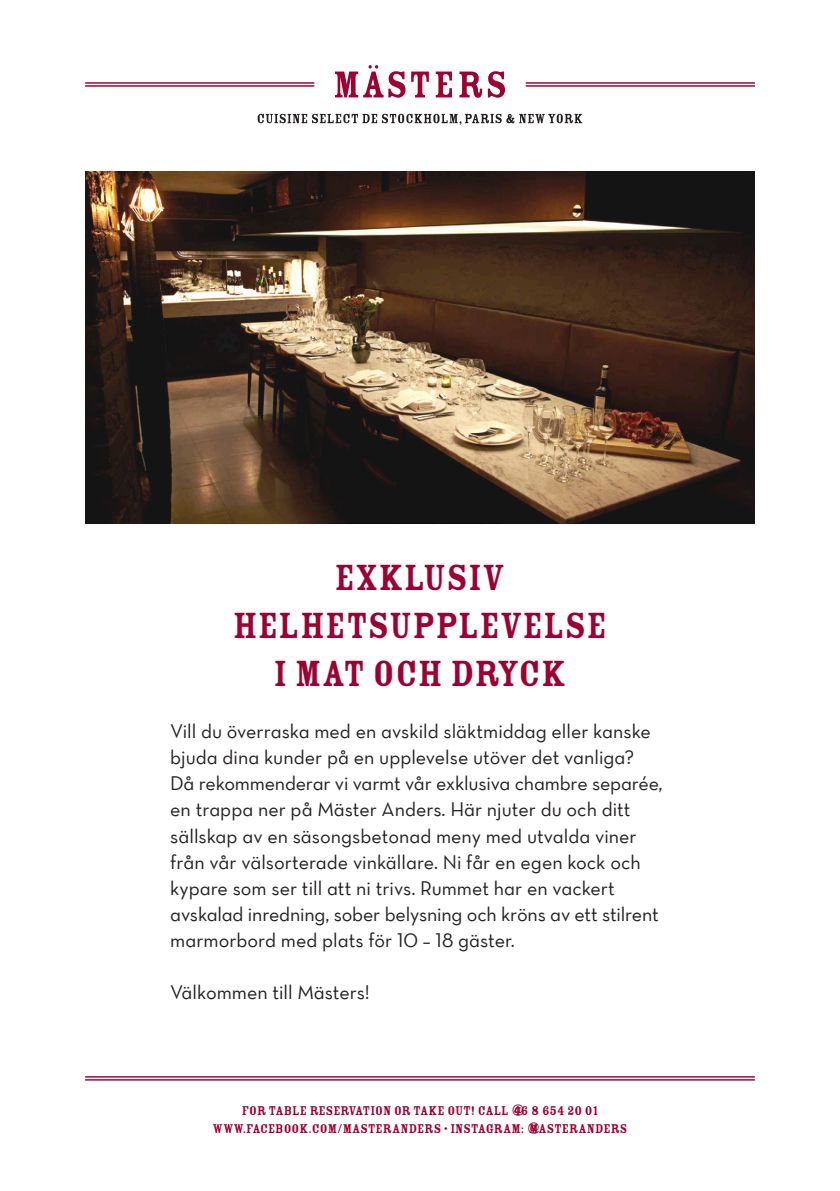
<style>
.page{position:relative;width:840px;height:1191px;background:#fff}
.page>*{position:absolute;margin:0;border:0;box-sizing:border-box;transform-origin:0 0}
.Meny_Rubrik{font:40px "Rosewood Fill";color:#9e0131}
.Baksida_Text{font:20px/26px "Neutra Text Book Alt";color:#231f20}
.t1{font:14px "Rosewood Fill";color:#9e0131}
</style>
<div class="page">
<svg style="left:335px;top:65px;width:70px;height:33px"></svg>
<svg style="left:411px;top:72px;width:17px;height:25px"></svg>
<svg style="left:435px;top:72px;width:16px;height:25px"></svg>
<svg style="left:459px;top:71px;width:45px;height:27px"></svg>
<svg style="left:257px;top:114px;width:325px;height:11px"></svg>
<img style="left:85px;top:171px;width:669px;height:352px">
<hr style="left:85px;top:1076px;width:669px;height:1px;background:#9e0131">
<hr style="left:85px;top:1079px;width:669px;height:1px;background:#9e0131">
<hr style="left:525px;top:82px;width:229px;height:2px;background:#9e0131">
<hr style="left:525px;top:85px;width:229px;height:2px;background:#9e0131">
<hr style="left:85px;top:82px;width:229px;height:2px;background:#9e0131">
<hr style="left:85px;top:85px;width:229px;height:2px;background:#9e0131">
<p class="Meny_Rubrik" style="left:334px;top:556px;width:172px">EXKLUSIV</p>
<p class="Meny_Rubrik" style="left:232px;top:604px;width:376px">HELHETSUPPLEVELSE</p>
<p class="Meny_Rubrik" style="left:273px;top:652px;width:294px">I MAT OCH DRYCK</p>
<p class="Baksida_Text" style="left:170px;top:718px;width:493px">Vill du överraska med en avskild släktmiddag eller kanske bjuda dina kunder på en upplevelse utöver det vanliga?<br>Då rekommenderar vi varmt vår exklusiva chambre separée, en trappa ner på Mäster Anders. Här njuter du och ditt sällskap av en säsongsbetonad meny med utvalda viner från vår välsorterade vinkällare. Ni får en egen kock och kypare som ser till att ni trivs. Rummet har en vackert avskalad inredning, sober belysning och kröns av ett stilrent marmorbord med plats för 10 – 18 gäster.</p>
<p class="Baksida_Text" style="left:170px;top:978px;width:201px">Välkommen till Mästers!</p>
<p class="t1" style="left:241px;top:1103px;width:358px">FOR TABLE RESERVATION OR TAKE OUT! CALL 46 8 654 20 01</p>
<p class="t1" style="left:212px;top:1121px;width:416px">WWW.FACEBOOK.COM/MASTERANDERS • INSTAGRAM: @MASTERANDERS</p>
</div>
